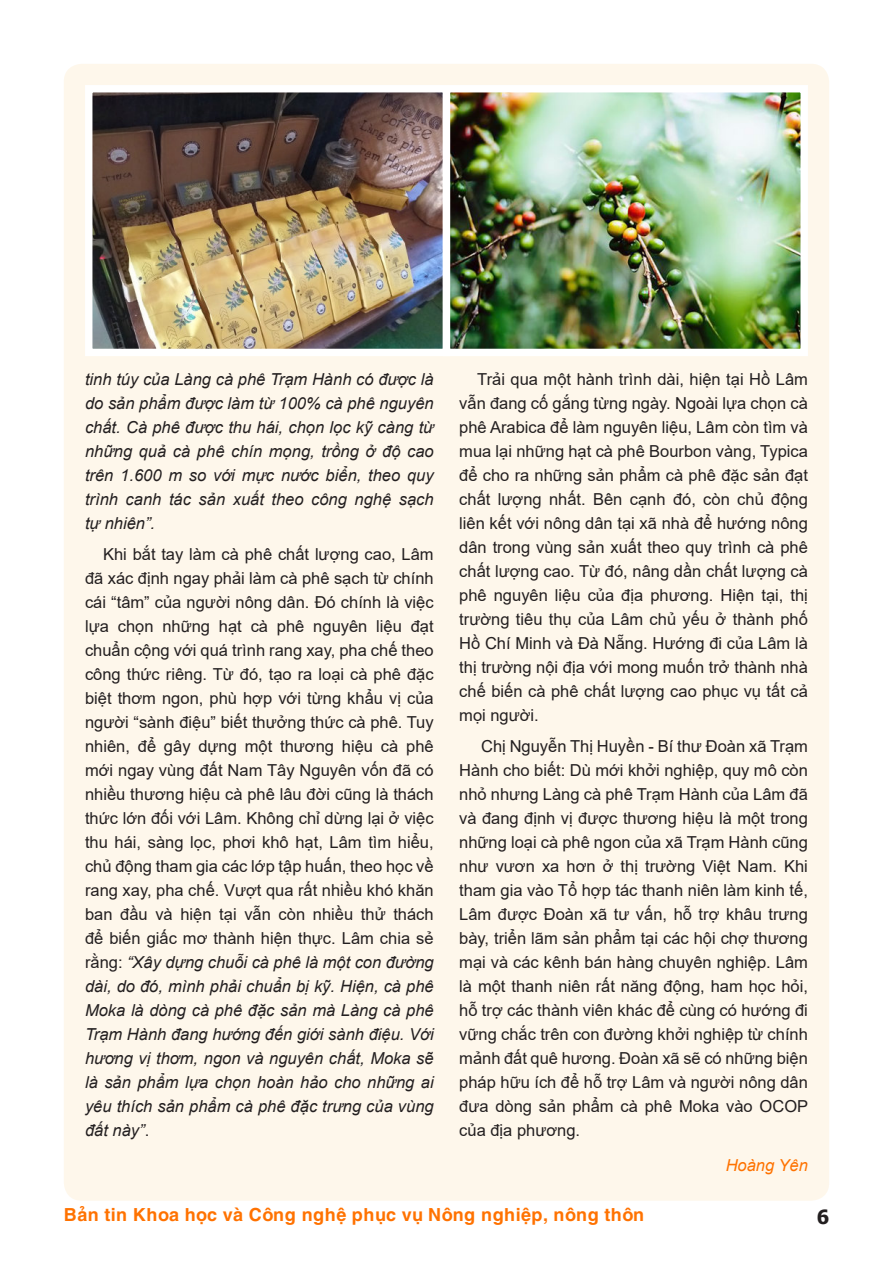
<style>
.page{position:relative;width:893px;height:1263px;background:#fff}
.page>*{position:absolute;margin:0;border:0;box-sizing:border-box;transform-origin:0 0}
.t1{font:700 19.5px "Tahoma";color:#231f20}
.t2{font:700 18px "UTM Helve";color:#ff7200}
.Body_Text{font:16.5px/24px "Arial";color:#231f20;text-align:justify}
.Body_Text-2{font:italic 16.5px/24px "Arial";color:#231f20;text-align:justify}
.Body_Text-3{font:italic 16.5px "Arial";color:#ff7200}
.s1{font-style:italic}
</style>
<div class="page">
<div style="left:64px;top:64px;width:765px;height:1137px;background:#fef7eb;border-radius:18px"></div>
<img style="left:93px;top:93px;width:707px;height:255px">
<div style="left:85px;top:85px;width:365px;height:271px;border:7px solid #fff"></div>
<div style="left:443px;top:85px;width:365px;height:271px;border:7px solid #fff"></div>
<p class="Body_Text-2" style="left:85px;top:367px;width:350px">tinh túy của Làng cà phê Trạm Hành có được là do sản phẩm được làm từ 100% cà phê nguyên chất. Cà phê được thu hái, chọn lọc kỹ càng từ những quả cà phê chín mọng, trồng ở độ cao trên 1.600 m so với mực nước biển, theo quy trình canh tác sản xuất theo công nghệ sạch tự nhiên”.</p>
<p class="Body_Text" style="left:85px;top:542px;width:350px;text-indent:18px">Khi bắt tay làm cà phê chất lượng cao, Lâm đã xác định ngay phải làm cà phê sạch từ chính cái “tâm” của người nông dân. Đó chính là việc lựa chọn những hạt cà phê nguyên liệu đạt chuẩn cộng với quá trình rang xay, pha chế theo công thức riêng. Từ đó, tạo ra loại cà phê đặc biệt thơm ngon, phù hợp với từng khẩu vị của người “sành điệu” biết thưởng thức cà phê. Tuy nhiên, để gây dựng một thương hiệu cà phê mới ngay vùng đất Nam Tây Nguyên vốn đã có nhiều thương hiệu cà phê lâu đời cũng là thách thức lớn đối với Lâm. Không chỉ dừng lại ở việc thu hái, sàng lọc, phơi khô hạt, Lâm tìm hiểu, chủ động tham gia các lớp tập huấn, theo học về rang xay, pha chế. Vượt qua rất nhiều khó khăn ban đầu và hiện tại vẫn còn nhiều thử thách để biến giấc mơ thành hiện thực. Lâm chia sẻ rằng: <span class="s1">“Xây dựng chuỗi cà phê là một con đường dài, do đó, mình phải chuẩn bị kỹ. Hiện, cà phê Moka là dòng cà phê đặc sản mà Làng cà phê Trạm Hành đang hướng đến giới sành điệu. Với hương vị thơm, ngon và nguyên chất, Moka sẽ là sản phẩm lựa chọn hoàn hảo cho những ai yêu thích sản phẩm cà phê đặc trưng của vùng đất này”</span>.</p>
<p class="Body_Text" style="left:459px;top:367px;width:350px;text-indent:18px">Trải qua một hành trình dài, hiện tại Hồ Lâm vẫn đang cố gắng từng ngày. Ngoài lựa chọn cà phê Arabica để làm nguyên liệu, Lâm còn tìm và mua lại những hạt cà phê Bourbon vàng, Typica để cho ra những sản phẩm cà phê đặc sản đạt chất lượng nhất. Bên cạnh đó, còn chủ động liên kết với nông dân tại xã nhà để hướng nông dân trong vùng sản xuất theo quy trình cà phê chất lượng cao. Từ đó, nâng dần chất lượng cà phê nguyên liệu của địa phương. Hiện tại, thị trường tiêu thụ của Lâm chủ yếu ở thành phố Hồ Chí Minh và Đà Nẵng. Hướng đi của Lâm là thị trường nội địa với mong muốn trở thành nhà chế biến cà phê chất lượng cao phục vụ tất cả mọi người.</p>
<p class="Body_Text" style="left:459px;top:734px;width:350px;text-indent:22px">Chị Nguyễn Thị Huyền - Bí thư Đoàn xã Trạm Hành cho biết: Dù mới khởi nghiệp, quy mô còn nhỏ nhưng Làng cà phê Trạm Hành của Lâm đã và đang định vị được thương hiệu là một trong những loại cà phê ngon của xã Trạm Hành cũng như vươn xa hơn ở thị trường Việt Nam. Khi tham gia vào Tổ hợp tác thanh niên làm kinh tế, Lâm được Đoàn xã tư vấn, hỗ trợ khâu trưng bày, triển lãm sản phẩm tại các hội chợ thương mại và các kênh bán hàng chuyên nghiệp. Lâm là một thanh niên rất năng động, ham học hỏi, hỗ trợ các thành viên khác để cùng có hướng đi vững chắc trên con đường khởi nghiệp từ chính mảnh đất quê hương. Đoàn xã sẽ có những biện pháp hữu ích để hỗ trợ Lâm và người nông dân đưa dòng sản phẩm cà phê Moka vào OCOP của địa phương.</p>
<p class="Body_Text-3" style="left:726px;top:1154px;width:84px">Hoàng Yên</p>
<p class="t2" style="left:64px;top:1200px;width:583px">Bản tin Khoa học và Công nghệ phục vụ Nông nghiệp, nông thôn</p>
<p class="t1" style="left:817px;top:1203px;width:14px">6</p>
</div>
